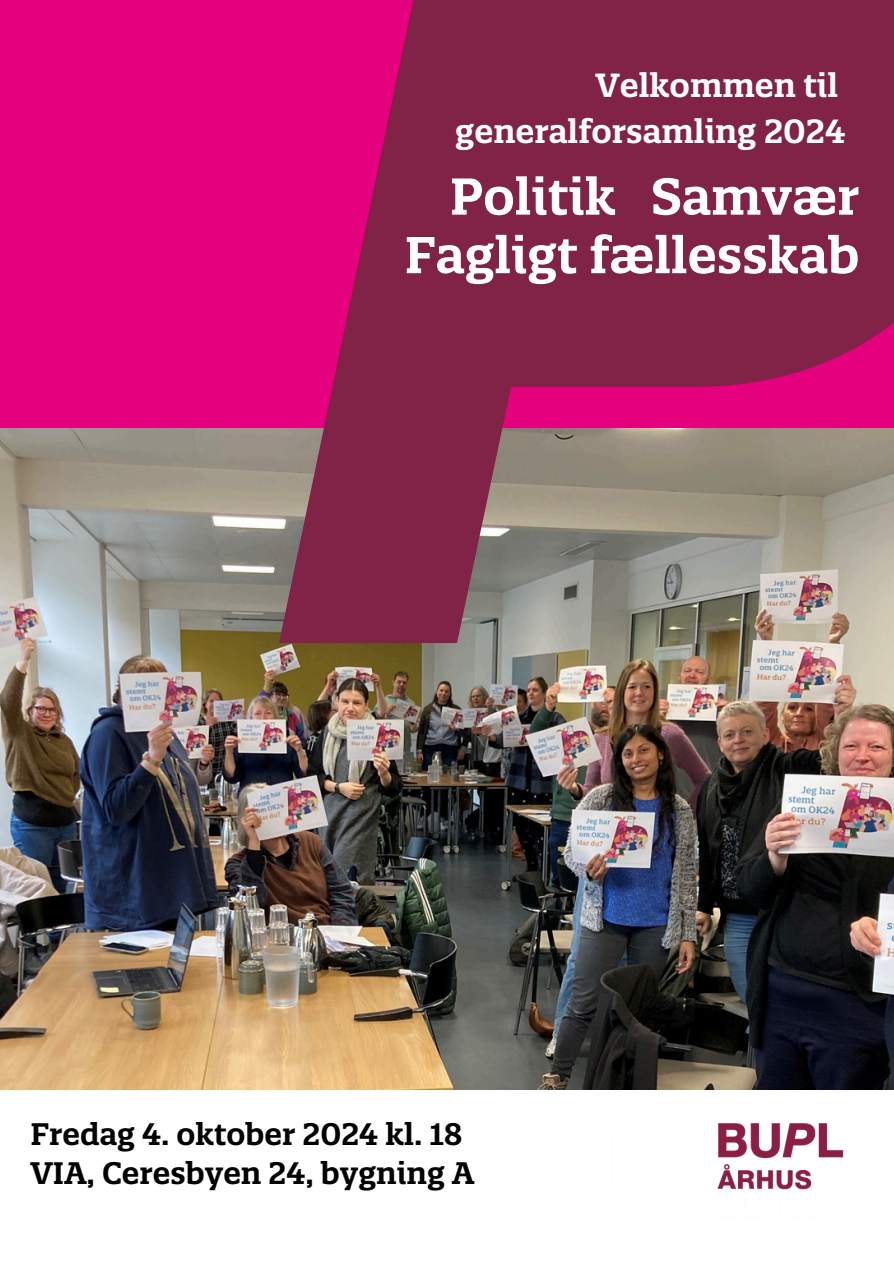
<style>
.page{position:relative;width:894px;height:1264px;background:#fff}
.page>*{position:absolute;margin:0;border:0;box-sizing:border-box;transform-origin:0 0}
.t1{font:600 50.25px/58.5px "Quatro Slab";color:#fff;text-align:right}
.t2{font:600 32.55px "Quatro Slab";color:#fff}
.t3{font:600 30.15px/38.7px "Quatro Slab";color:#000}
</style>
<div class="page">
<img style="left:0;top:427px;width:893px;height:662px">
<img style="left:717px;top:1123px;width:127px;height:67px">
<div style="left:0;top:0;width:893px;height:427px;background:#e5007d"></div>
<svg style="left:279px;top:0;width:614px;height:643px;background:#94385d"></svg>
<p class="t2" style="left:595px;top:64px;width:244px">Velkommen til</p>
<p class="t2" style="left:455px;top:110px;width:392px">generalforsamling 2024</p>
<p class="t1" style="left:404px;top:167px;width:456px">Politik Samvær<br>Fagligt fællesskab</p>
<p class="t3" style="left:30px;top:1114px;width:445px">Fredag 4. oktober 2024 kl. 18<br>VIA, Ceresbyen 24, bygning A</p>
</div>
